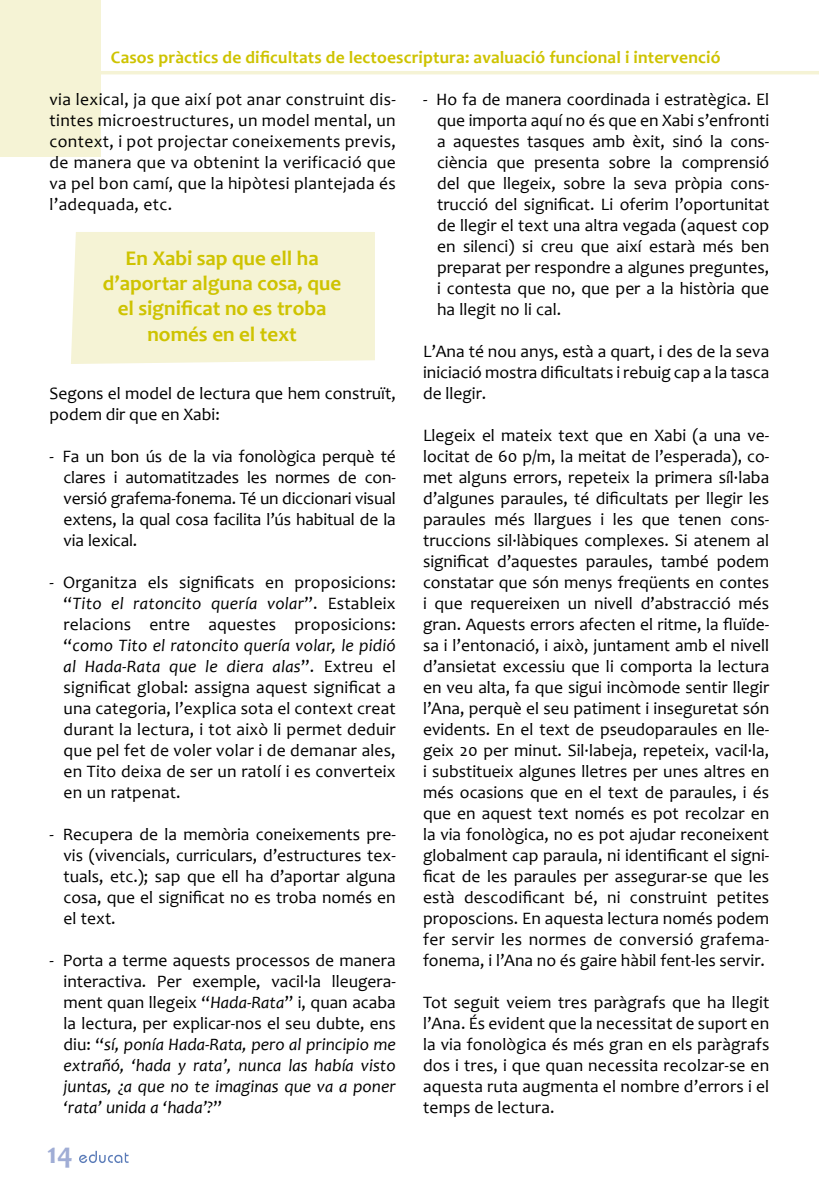
<style>
.page{position:relative;width:819px;height:1191px;background:#fff}
.page>*{position:absolute;margin:0;border:0;box-sizing:border-box;transform-origin:0 0}
.t1{font:700 29.75px "Candara";color:#a0add5}
.t2{font:700 21px/25.2px "Candara";color:#cec300;text-align:center}
.t3{font:17.5px/21px "Candara";color:#000;text-align:justify}
.t4{font:700 17.5px "Candara";letter-spacing:.01em;color:#cec300}
.s1{font-style:italic}
</style>
<div class="page">
<svg style="left:79px;top:1150px;width:49px;height:13px"></svg>
<div style="left:0;top:0;width:101px;height:156px;background:#f5f3d5"></div>
<hr style="left:96px;top:71px;width:723px;height:3px;background:#f5f3d5">
<div style="left:71px;top:232px;width:304px;height:132px;background:#f5f3d5"></div>
<p class="t4" style="left:111px;top:46px;width:611px">Casos pràctics de dificultats de lectoescriptura: avaluació funcional i intervenció</p>
<p class="t3" style="left:50px;top:89px;width:348px">via lexical, ja que així pot anar construint dis&shy;tintes microestructures, un model mental, un context, i pot projectar coneixements previs, de manera que va obtenint la verificació que va pel bon camí, que la hipòtesi plantejada és l’adequada, etc.</p>
<p class="t2" style="left:103px;top:245px;width:240px">En Xabi sap que ell ha d’aportar alguna cosa, que el significat no es troba només en el text</p>
<p class="t3" style="left:50px;top:383px;width:348px">Segons el model de lectura que hem construït, podem dir que en Xabi:</p>
<p class="t3" style="left:64px;top:446px;width:334px;text-indent:-14px">- Fa un bon ús de la via fonològica perquè té clares i automatitzades les normes de con&shy;versió grafema-fonema. Té un diccionari visual extens, la qual cosa facilita l’ús habitual de la via lexical.</p>
<p class="t3" style="left:64px;top:572px;width:334px;text-indent:-14px">- Organitza els significats en proposicions: “<span class="s1">Tito el ratoncito quería volar</span>”. Estableix relacions entre aquestes proposicions: “<span class="s1">como Tito el ratoncito quería volar, le pidió al Hada-Rata que le diera alas</span>”. Extreu el significat global: assigna aquest significat a una categoria, l’explica sota el context creat durant la lectura, i tot això li permet deduir que pel fet de voler volar i de demanar ales, en Tito deixa de ser un ratolí i es converteix en un ratpenat.</p>
<p class="t3" style="left:64px;top:824px;width:334px;text-indent:-14px">- Recupera de la memòria coneixements pre&shy;vis (vivencials, curriculars, d’estructures tex&shy;tuals, etc.); sap que ell ha d’aportar alguna cosa, que el significat no es troba només en el text.</p>
<p class="t3" style="left:64px;top:950px;width:334px;text-indent:-14px">- Porta a terme aquests processos de manera interactiva. Per exemple, vacil·la lleugera&shy;ment quan llegeix “<span class="s1">Hada-Rata</span>” i, quan acaba la lectura, per explicar-nos el seu dubte, ens diu: “<span class="s1">sí, ponía Hada-Rata, pero al principio me extrañó, ‘hada y rata’, nunca las había visto juntas, ¿a que no te imaginas que va a poner ‘rata’ unida a ‘hada’?</span>”</p>
<h1 class="t1" style="left:47px;top:1134px;width:27px">14</h1>
<p class="t3" style="left:437px;top:89px;width:334px;text-indent:-14px">- Ho fa de manera coordinada i estratègica. El que importa aquí no és que en Xabi s’enfronti a aquestes tasques amb èxit, sinó la cons&shy;ciència que presenta sobre la comprensió del que llegeix, sobre la seva pròpia cons&shy;trucció del significat. Li oferim l’oportunitat de llegir el text una altra vegada (aquest cop en silenci) si creu que així estarà més ben preparat per respondre a algunes preguntes, i contesta que no, que per a la història que ha llegit no li cal.</p>
<p class="t3" style="left:423px;top:341px;width:348px">L’Ana té nou anys, està a quart, i des de la seva iniciació mostra dificultats i rebuig cap a la tasca de llegir.</p>
<p class="t3" style="left:423px;top:425px;width:348px">Llegeix el mateix text que en Xabi (a una ve&shy;locitat de 60 p/m, la meitat de l’esperada), co&shy;met alguns errors, repeteix la primera síl·laba d’algunes paraules, té dificultats per llegir les paraules més llargues i les que tenen cons&shy;truccions sil·làbiques complexes. Si atenem al significat d’aquestes paraules, també podem constatar que són menys freqüents en contes i que requereixen un nivell d’abstracció més gran. Aquests errors afecten el ritme, la fluïde&shy;sa i l’entonació, i això, juntament amb el nivell d’ansietat excessiu que li comporta la lectura en veu alta, fa que sigui incòmode sentir llegir l’Ana, perquè el seu patiment i inseguretat són evidents. En el text de pseudoparaules en lle&shy;geix 20 per minut. Sil·labeja, repeteix, vacil·la, i substitueix algunes lletres per unes altres en més ocasions que en el text de paraules, i és que en aquest text només es pot recolzar en la via fonològica, no es pot ajudar reconeixent globalment cap paraula, ni identificant el signi&shy;ficat de les paraules per assegurar-se que les està descodificant bé, ni construint petites proposcions. En aquesta lectura només podem fer servir les normes de conversió grafema&shy;fonema, i l’Ana no és gaire hàbil fent-les servir.</p>
<p class="t3" style="left:423px;top:992px;width:348px">Tot seguit veiem tres paràgrafs que ha llegit l’Ana. És evident que la necessitat de suport en la via fonològica és més gran en els paràgrafs dos i tres, i que quan necessita recolzar-se en aquesta ruta augmenta el nombre d’errors i el temps de lectura.</p>
</div>
